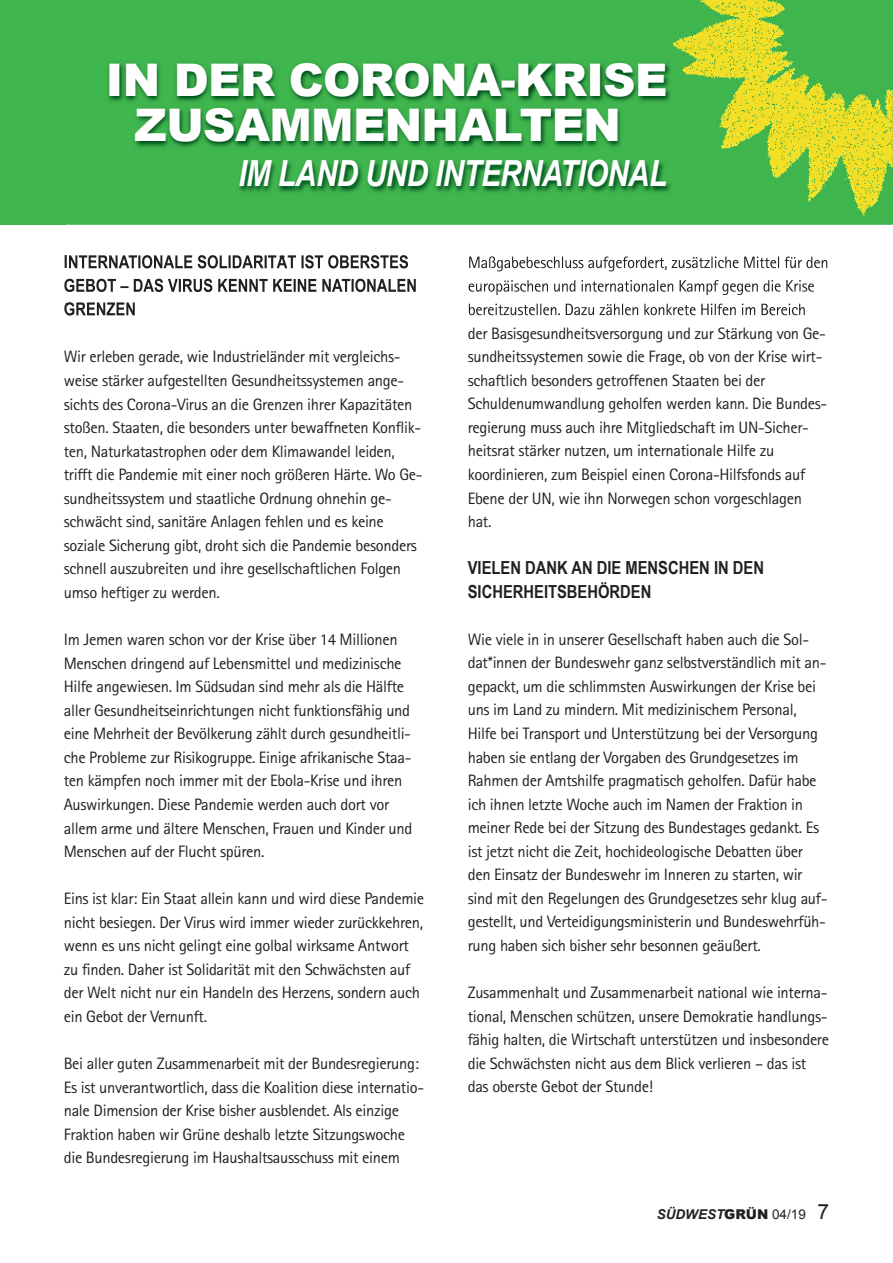
<style>
.page{position:relative;width:893px;height:1263px;background:#fff}
.page>*{position:absolute;margin:0;border:0;box-sizing:border-box;transform-origin:0 0}
.t1{font:900 45px/45px "Arial";letter-spacing:-.015em;color:#fff;text-align:center}
.t2{font:italic 700 36px "Arial Narrow";letter-spacing:-.015em;color:#fff}
.t3{font:700 18px/23.5px "Arial Narrow";color:#231f20}
.t4{font:16.5px/23.5px "Agfa Rotis Sans Serif";letter-spacing:-.02em;color:#231f20}
.t5{font:italic 700 13.5px "Arial";color:#231f20}
.s1{font-weight:900;font-style:normal}
.s2{font-weight:400;font-style:normal}
.s3{font-weight:400;font-style:normal;font-size:21px}
</style>
<div class="page">
<div style="left:0;top:0;width:893px;height:225px;background:#40b64f"></div>
<img style="left:68px;top:63px;width:825px;height:253px">
<img style="left:68px;top:255px;width:174px;height:13px">
<img style="left:68px;top:279px;width:124px;height:13px">
<img style="left:68px;top:302px;width:67px;height:14px">
<img style="left:469px;top:256px;width:91px;height:15px">
<img style="left:469px;top:280px;width:106px;height:15px">
<img style="left:469px;top:304px;width:111px;height:11px">
<img style="left:670px;top:0;width:118px;height:215px">
<img style="left:673px;top:50px;width:220px;height:171px">
<h1 class="t1" style="left:106px;top:56px;width:563px">IN DER CORONA-KRISE<br>ZUSAMMENHALTEN</h1>
<h2 class="t2" style="left:238px;top:152px;width:430px">IM LAND UND INTERNATIONAL</h2>
<p class="t4" style="left:64px;top:347px;width:360px">Wir erleben gerade, wie Industrieländer mit vergleichs&shy;weise stärker aufgestellten Gesundheitssystemen ange&shy;sichts des Corona-Virus an die Grenzen ihrer Kapazitäten stoßen. Staaten, die besonders unter bewaffneten Konflik&shy;ten, Naturkatastrophen oder dem Klimawandel leiden, trifft die Pandemie mit einer noch größeren Härte. Wo Ge&shy;sundheitssystem und staatliche Ordnung ohnehin ge&shy;schwächt sind, sanitäre Anlagen fehlen und es keine soziale Sicherung gibt, droht sich die Pandemie besonders schnell auszubreiten und ihre gesellschaftlichen Folgen umso heftiger zu werden.</p>
<p class="t4" style="left:64px;top:629px;width:350px">Im Jemen waren schon vor der Krise über 14 Millionen Menschen dringend auf Lebensmittel und medizinische Hilfe angewiesen. Im Südsudan sind mehr als die Hälfte aller Gesundheitseinrichtungen nicht funktionsfähig und eine Mehrheit der Bevölkerung zählt durch gesundheitli&shy;che Probleme zur Risikogruppe. Einige afrikanische Staa&shy;ten kämpfen noch immer mit der Ebola-Krise und ihren Auswirkungen. Diese Pandemie werden auch dort vor allem arme und ältere Menschen, Frauen und Kinder und Menschen auf der Flucht spüren.</p>
<p class="t4" style="left:64px;top:888px;width:362px">Eins ist klar: Ein Staat allein kann und wird diese Pandemie nicht besiegen. Der Virus wird immer wieder zurückkehren, wenn es uns nicht gelingt eine golbal wirksame Antwort zu finden. Daher ist Solidarität mit den Schwächsten auf der Welt nicht nur ein Handeln des Herzens, sondern auch ein Gebot der Vernunft.</p>
<p class="t4" style="left:64px;top:1053px;width:362px">Bei aller guten Zusammenarbeit mit der Bundesregierung:<br>Es ist unverantwortlich, dass die Koalition diese internatio&shy;nale Dimension der Krise bisher ausblendet. Als einzige Fraktion haben wir Grüne deshalb letzte Sitzungswoche die Bundesregierung im Haushaltsausschuss mit einem</p>
<p class="t4" style="left:468px;top:323px;width:361px">der Basisgesundheitsversorgung und zur Stärkung von Ge&shy;sundheitssystemen sowie die Frage, ob von der Krise wirt&shy;schaftlich besonders getroffenen Staaten bei der Schuldenumwandlung geholfen werden kann. Die Bundes&shy;regierung muss auch ihre Mitgliedschaft im UN-Sicher&shy;heitsrat stärker nutzen, um internationale Hilfe zu koordinieren, zum Beispiel einen Corona-Hilfsfonds auf Ebene der UN, wie ihn Norwegen schon vorgeschlagen hat.</p>
<p class="t3" style="left:468px;top:556px;width:298px">VIELEN DANK AN DIE MENSCHEN IN DEN<br>SICHERHEITSBEHÖRDEN</p>
<p class="t4" style="left:468px;top:629px;width:361px">Wie viele in in unserer Gesellschaft haben auch die Sol&shy;dat*innen der Bundeswehr ganz selbstverständlich mit an&shy;gepackt, um die schlimmsten Auswirkungen der Krise bei uns im Land zu mindern. Mit medizinischem Personal, Hilfe bei Transport und Unterstützung bei der Versorgung haben sie entlang der Vorgaben des Grundgesetzes im Rahmen der Amtshilfe pragmatisch geholfen. Dafür habe ich ihnen letzte Woche auch im Namen der Fraktion in meiner Rede bei der Sitzung des Bundestages gedankt. Es ist jetzt nicht die Zeit, hochideologische Debatten über den Einsatz der Bundeswehr im Inneren zu starten, wir sind mit den Regelungen des Grundgesetzes sehr klug auf&shy;gestellt, und Verteidigungsministerin und Bundeswehrfüh&shy;rung haben sich bisher sehr besonnen geäußert.</p>
<p class="t4" style="left:468px;top:982px;width:363px">Zusammenhalt und Zusammenarbeit national wie interna&shy;tional, Menschen schützen, unsere Demokratie handlungs&shy;fähig halten, die Wirtschaft unterstützen und insbesondere die Schwächsten nicht aus dem Blick verlieren – das ist das oberste Gebot der Stunde!</p>
<p class="t5" style="left:657px;top:1207px;width:174px">SÜDWEST<span class="s1">GRÜN</span> <span class="s2">04/19</span> <span class="s3">7</span></p>
</div>
